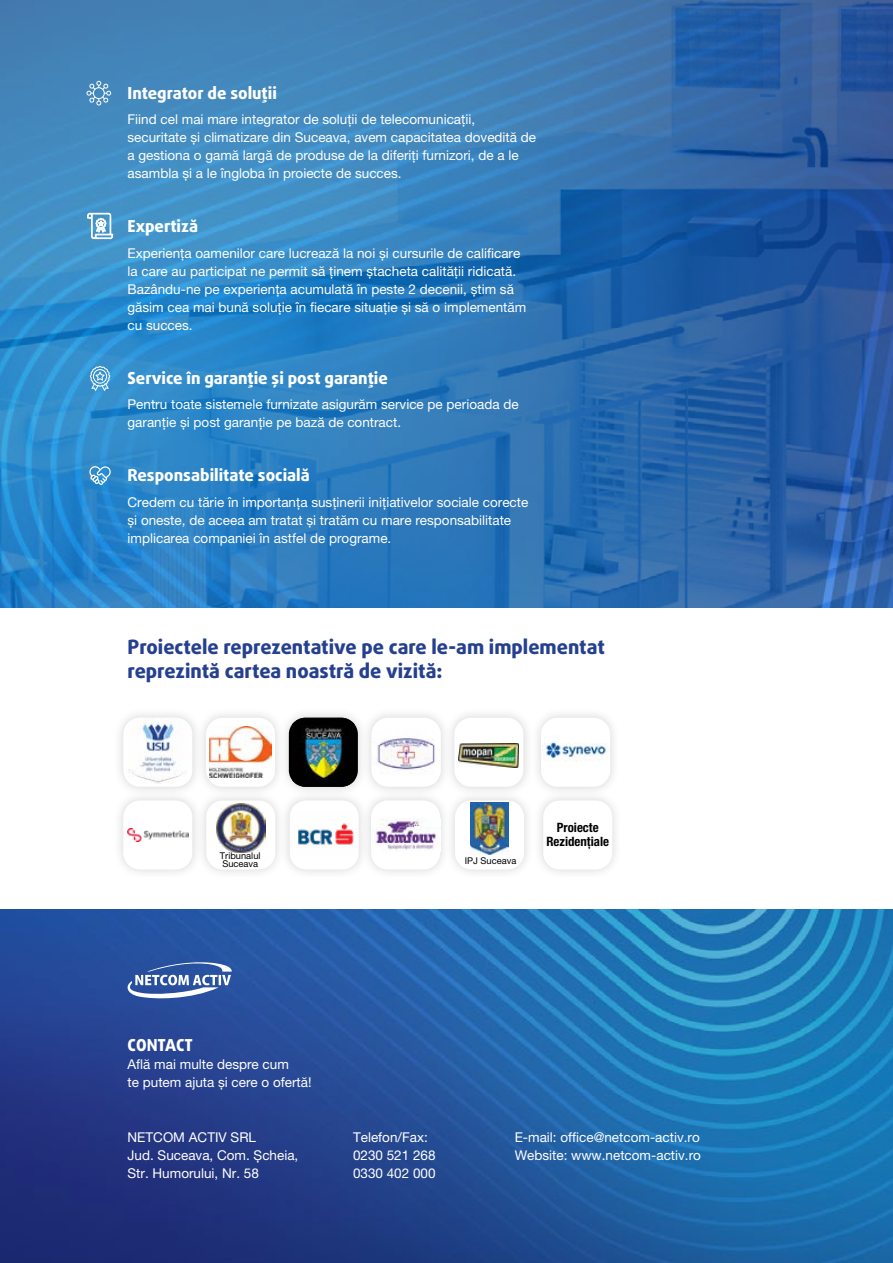
<style>
.page{position:relative;width:893px;height:1263px;background:#fff}
.page>*{position:absolute;margin:0;border:0;box-sizing:border-box;transform-origin:0 0}
.t1{font:800 19.65px/24px "Daxline Pro";color:#25408f}
.t2{font:800 16.5px "Daxline Pro";color:#fff}
.t3{font:13.5px/18px "Helvetica Neue LT Pro";color:#fff}
.t4{font:700 condensed 12.9px/14.7px "Helvetica Neue LT Pro";color:#000;text-align:center}
.t5{font:9.3px/8.2px "Helvetica Neue LT Pro";color:#000}
</style>
<div class="page">
<img style="left:0;top:0;width:893px;height:1263px">
<div style="left:0;top:608px;width:893px;height:301px;background:#fff"></div>
<div style="left:112px;top:707px;width:91px;height:90px;background:#f8f8f8"></div>
<div style="left:123px;top:718px;width:69px;height:69px;background:#fff;border-radius:17px"></div>
<img style="left:128px;top:718px;width:60px;height:66px">
<div style="left:278px;top:790px;width:92px;height:90px;background:#f5f5f5"></div>
<div style="left:290px;top:800px;width:69px;height:69px;background:#fff;border-radius:17px"></div>
<img style="left:298px;top:810px;width:61px;height:46px">
<div style="left:360px;top:790px;width:91px;height:90px;background:#f6f6f6"></div>
<div style="left:371px;top:800px;width:69px;height:69px;background:#fff;border-radius:17px"></div>
<img style="left:371px;top:818px;width:66px;height:33px">
<div style="left:444px;top:790px;width:91px;height:90px;background:#f9f9f9"></div>
<div style="left:455px;top:800px;width:69px;height:69px;background:#fff;border-radius:17px"></div>
<img style="left:470px;top:803px;width:39px;height:52px">
<div style="left:195px;top:707px;width:91px;height:90px;background:#f7f7f7"></div>
<div style="left:206px;top:718px;width:69px;height:69px;background:#fff;border-radius:17px"></div>
<img style="left:210px;top:727px;width:62px;height:51px">
<div style="left:278px;top:707px;width:91px;height:90px;background:#000;opacity:.17"></div>
<div style="left:289px;top:718px;width:69px;height:69px;background:#000;border-radius:17px"></div>
<img style="left:292px;top:718px;width:62px;height:69px">
<div style="left:360px;top:707px;width:92px;height:90px;background:#f7f7f7"></div>
<div style="left:372px;top:718px;width:69px;height:69px;background:#fff;border-radius:17px"></div>
<img style="left:372px;top:729px;width:69px;height:45px">
<div style="left:530px;top:707px;width:91px;height:90px;background:#f9f9f9"></div>
<div style="left:541px;top:718px;width:69px;height:69px;background:#fff;border-radius:17px"></div>
<img style="left:541px;top:726px;width:69px;height:35px">
<div style="left:112px;top:790px;width:91px;height:90px;background:#f8f8f8"></div>
<div style="left:123px;top:800px;width:69px;height:69px;background:#fff;border-radius:17px"></div>
<img style="left:128px;top:828px;width:60px;height:14px">
<div style="left:195px;top:790px;width:91px;height:90px;background:#f8f8f8"></div>
<div style="left:206px;top:800px;width:69px;height:69px;background:#fff;border-radius:17px"></div>
<img style="left:216px;top:803px;width:49px;height:49px">
<div style="left:443px;top:707px;width:91px;height:90px;background:#f8f8f8"></div>
<div style="left:454px;top:718px;width:69px;height:69px;background:#fff;border-radius:17px"></div>
<img style="left:459px;top:744px;width:60px;height:23px">
<div style="left:532px;top:790px;width:91px;height:90px;background:#fafafa"></div>
<div style="left:543px;top:800px;width:69px;height:69px;background:#fff;border-radius:17px"></div>
<svg style="left:86px;top:81px;width:25px;height:25px"></svg>
<svg style="left:87px;top:213px;width:26px;height:26px"></svg>
<svg style="left:90px;top:366px;width:20px;height:25px"></svg>
<svg style="left:89px;top:466px;width:22px;height:19px"></svg>
<svg style="left:124px;top:960px;width:108px;height:40px"></svg>
<p class="t2" style="left:128px;top:82px;width:151px">Integrator de soluții</p>
<p class="t3" style="left:128px;top:110px;width:410px">Fiind cel mai mare integrator de soluții de telecomunicații, securitate și climatizare din Suceava, avem capacitatea dovedită de a gestiona o gamă largă de produse de la diferiți furnizori, de a le asambla și a le îngloba în proiecte de succes.</p>
<p class="t2" style="left:128px;top:215px;width:72px">Expertiză</p>
<p class="t3" style="left:128px;top:244px;width:400px">Experiența oamenilor care lucrează la noi și cursurile de calificare la care au participat ne permit să ținem ștacheta calității ridicată.<br>Bazându-ne pe experiența acumulată în peste 2 decenii, știm să găsim cea mai bună soluție în fiecare situație și să o implementăm cu succes.</p>
<p class="t2" style="left:128px;top:367px;width:262px">Service în garanție și post garanție</p>
<p class="t3" style="left:128px;top:395px;width:393px">Pentru toate sistemele furnizate asigurăm service pe perioada de garanție și post garanție pe bază de contract.</p>
<p class="t2" style="left:128px;top:464px;width:184px">Responsabilitate socială</p>
<p class="t3" style="left:128px;top:493px;width:402px">Credem cu tărie în importanța susținerii inițiativelor sociale corecte și oneste, de aceea am tratat și tratăm cu mare responsabilitate implicarea companiei în astfel de programe.</p>
<h1 class="t1" style="left:128px;top:635px;width:479px">Proiectele reprezentative pe care le-am implementat reprezintă cartea noastră de vizită:</h1>
<p class="t5" style="left:220px;top:851px;width:42px">Tribunalul<br>Suceava</p>
<p class="t2" style="left:128px;top:1034px;width:67px">CONTACT</p>
<p class="t3" style="left:128px;top:1055px;width:186px">Află mai multe despre cum<br>te putem ajuta și cere o ofertă!</p>
<p class="t5" style="left:465px;top:857px;width:53px">IPJ Suceava</p>
<p class="t4" style="left:546px;top:819px;width:64px">Proiecte<br>Rezidențiale</p>
<p class="t3" style="left:128px;top:1128px;width:172px">NETCOM ACTIV SRL<br>Jud. Suceava, Com. Şcheia,<br>Str. Humorului, Nr. 58</p>
<p class="t3" style="left:353px;top:1128px;width:84px">Telefon/Fax:<br>0230 521 268<br>0330 402 000</p>
<p class="t3" style="left:515px;top:1128px;width:188px">E-mail: office@netcom-activ.ro<br>Website: www.netcom-activ.ro</p>
</div>
